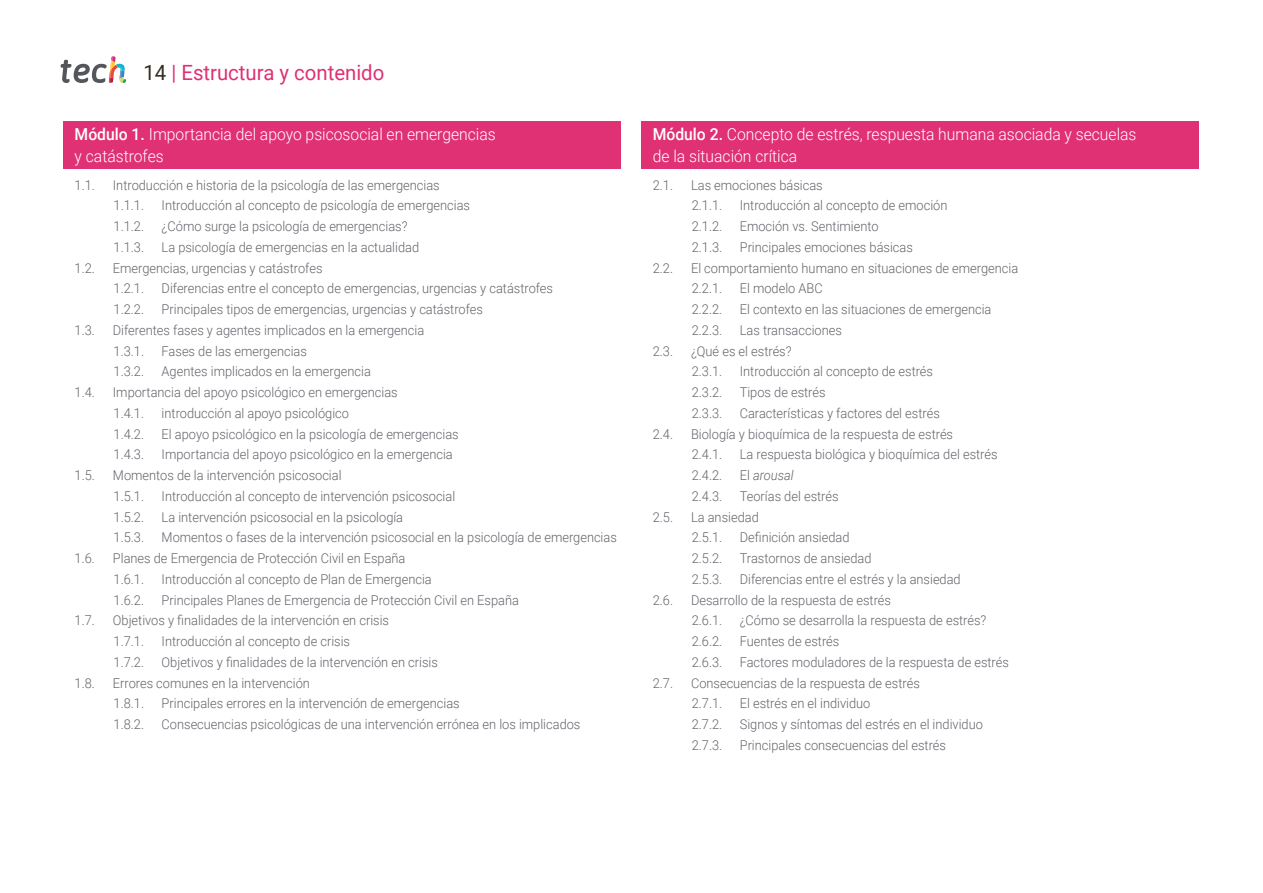
<style>
.page{position:relative;width:1263px;height:893px;background:#fff}
.page>*{position:absolute;margin:0;border:0;box-sizing:border-box;transform-origin:0 0}
.t1{font:21px "Roboto";color:#df3174}
.t2{font:300 16.5px/22.5px "Roboto";color:#fff;scale:.95 1}
.t3{font:300 13.5px/20.7px "Roboto";color:#61646a;scale:.95 1}
.t4{font:italic 300 13.5px "Roboto";color:#61646a;scale:.95 1}
.s1{color:#312e20}
.s2{font-weight:500}
.s3{font-style:normal}
</style>
<div class="page">
<div style="left:64px;top:121px;width:557px;height:48px;background:#df3174"></div>
<div style="left:642px;top:121px;width:557px;height:48px;background:#df3174"></div>
<svg style="left:61px;top:56px;width:65px;height:27px"></svg>
<h1 class="t1" style="left:144px;top:57px;width:242px"><span class="s1">14</span> | Estructura y contenido</h1>
<p class="t2" style="left:75px;top:122px;width:445px"><span class="s2">Módulo 1.</span> Importancia del apoyo psicosocial en emergencias y catástrofes</p>
<p class="t3" style="left:75px;top:174px;width:23px">1.1.</p>
<p class="t3" style="left:113px;top:174px;width:345px">Introducción e historia de la psicología de las emergencias<br>1.1.1.</p>
<p class="t3" style="left:162px;top:195px;width:326px">Introducción al concepto de psicología de emergencias</p>
<p class="t2" style="left:653px;top:122px;width:511px"><span class="s2">Módulo 2.</span> Concepto de estrés, respuesta humana asociada y secuelas de la situación crítica</p>
<p class="t3" style="left:653px;top:174px;width:23px">2.1.</p>
<p class="t3" style="left:691px;top:174px;width:140px">Las emociones básicas<br>2.1.1.</p>
<p class="t3" style="left:740px;top:195px;width:220px">Introducción al concepto de emoción</p>
<p class="t3" style="left:114px;top:215px;width:34px">1.1.2.</p>
<p class="t3" style="left:162px;top:215px;width:260px">¿Cómo surge la psicología de emergencias?</p>
<p class="t3" style="left:114px;top:236px;width:34px">1.1.3.</p>
<p class="t3" style="left:162px;top:236px;width:273px">La psicología de emergencias en la actualidad</p>
<p class="t3" style="left:692px;top:215px;width:34px">2.1.2.</p>
<p class="t3" style="left:740px;top:215px;width:148px">Emoción vs. Sentimiento</p>
<p class="t3" style="left:692px;top:236px;width:34px">2.1.3.</p>
<p class="t3" style="left:740px;top:236px;width:184px">Principales emociones básicas</p>
<p class="t3" style="left:75px;top:257px;width:23px">1.2.</p>
<p class="t3" style="left:113px;top:257px;width:222px">Emergencias, urgencias y catástrofes<br>1.2.1.</p>
<p class="t3" style="left:162px;top:278px;width:414px">Diferencias entre el concepto de emergencias, urgencias y catástrofes</p>
<p class="t3" style="left:653px;top:257px;width:23px">2.2.</p>
<p class="t3" style="left:691px;top:257px;width:346px">El comportamiento humano en situaciones de emergencia<br>2.2.1.</p>
<p class="t3" style="left:740px;top:278px;width:89px">El modelo ABC</p>
<p class="t3" style="left:114px;top:298px;width:34px">1.2.2.</p>
<p class="t3" style="left:162px;top:298px;width:340px">Principales tipos de emergencias, urgencias y catástrofes</p>
<p class="t3" style="left:75px;top:319px;width:23px">1.3.</p>
<p class="t3" style="left:113px;top:319px;width:329px">Diferentes fases y agentes implicados en la emergencia<br>1.3.1.</p>
<p class="t3" style="left:162px;top:340px;width:154px">Fases de las emergencias</p>
<p class="t3" style="left:114px;top:361px;width:34px">1.3.2.</p>
<p class="t3" style="left:162px;top:361px;width:222px">Agentes implicados en la emergencia</p>
<p class="t3" style="left:692px;top:298px;width:34px">2.2.2.</p>
<p class="t3" style="left:740px;top:298px;width:266px">El contexto en las situaciones de emergencia</p>
<p class="t3" style="left:692px;top:319px;width:34px">2.2.3.</p>
<p class="t3" style="left:740px;top:319px;width:109px">Las transacciones</p>
<p class="t3" style="left:653px;top:340px;width:23px">2.3.</p>
<p class="t3" style="left:691px;top:340px;width:107px">¿Qué es el estrés?<br>2.3.1.</p>
<p class="t3" style="left:740px;top:361px;width:205px">Introducción al concepto de estrés</p>
<p class="t3" style="left:75px;top:381px;width:23px">1.4.</p>
<p class="t3" style="left:113px;top:381px;width:301px">Importancia del apoyo psicológico en emergencias<br>1.4.1.</p>
<p class="t3" style="left:162px;top:402px;width:199px">introducción al apoyo psicológico</p>
<p class="t3" style="left:692px;top:381px;width:34px">2.3.2.</p>
<p class="t3" style="left:740px;top:381px;width:92px">Tipos de estrés</p>
<p class="t3" style="left:692px;top:402px;width:34px">2.3.3.</p>
<p class="t3" style="left:740px;top:402px;width:212px">Características y factores del estrés</p>
<p class="t3" style="left:114px;top:423px;width:34px">1.4.2.</p>
<p class="t3" style="left:162px;top:423px;width:314px">El apoyo psicológico en la psicología de emergencias</p>
<p class="t3" style="left:114px;top:444px;width:34px">1.4.3.</p>
<p class="t3" style="left:162px;top:444px;width:308px">Importancia del apoyo psicológico en la emergencia</p>
<p class="t3" style="left:653px;top:423px;width:23px">2.4.</p>
<p class="t3" style="left:691px;top:423px;width:277px">Biología y bioquímica de la respuesta de estrés<br>2.4.1.</p>
<p class="t3" style="left:740px;top:444px;width:273px">La respuesta biológica y bioquímica del estrés</p>
<p class="t3" style="left:75px;top:464px;width:23px">1.5.</p>
<p class="t3" style="left:113px;top:464px;width:242px">Momentos de la intervención psicosocial<br>1.5.1.</p>
<p class="t3" style="left:162px;top:485px;width:311px">Introducción al concepto de intervención psicosocial</p>
<p class="t3" style="left:692px;top:464px;width:34px">2.4.2.</p>
<p class="t4" style="left:740px;top:466px;width:58px"><span class="s3">El</span> arousal</p>
<p class="t3" style="left:692px;top:485px;width:34px">2.4.3.</p>
<p class="t3" style="left:740px;top:485px;width:106px">Teorías del estrés</p>
<p class="t3" style="left:114px;top:506px;width:34px">1.5.2.</p>
<p class="t3" style="left:162px;top:506px;width:256px">La intervención psicosocial en la psicología</p>
<p class="t3" style="left:114px;top:527px;width:34px">1.5.3.</p>
<p class="t3" style="left:162px;top:527px;width:481px">Momentos o fases de la intervención psicosocial en la psicología de emergencias</p>
<p class="t3" style="left:653px;top:506px;width:23px">2.5.</p>
<p class="t3" style="left:691px;top:506px;width:73px">La ansiedad<br>2.5.1.</p>
<p class="t3" style="left:740px;top:527px;width:117px">Definición ansiedad</p>
<p class="t3" style="left:75px;top:547px;width:23px">1.6.</p>
<p class="t3" style="left:113px;top:547px;width:309px">Planes de Emergencia de Protección Civil en España<br>1.6.1.</p>
<p class="t3" style="left:162px;top:568px;width:286px">Introducción al concepto de Plan de Emergencia</p>
<p class="t3" style="left:692px;top:547px;width:34px">2.5.2.</p>
<p class="t3" style="left:740px;top:547px;width:140px">Trastornos de ansiedad</p>
<p class="t3" style="left:692px;top:568px;width:34px">2.5.3.</p>
<p class="t3" style="left:740px;top:568px;width:234px">Diferencias entre el estrés y la ansiedad</p>
<p class="t3" style="left:114px;top:589px;width:34px">1.6.2.</p>
<p class="t3" style="left:162px;top:589px;width:378px">Principales Planes de Emergencia de Protección Civil en España</p>
<p class="t3" style="left:75px;top:610px;width:23px">1.7.</p>
<p class="t3" style="left:113px;top:610px;width:292px">Objetivos y finalidades de la intervención en crisis<br>1.7.1.</p>
<p class="t3" style="left:162px;top:630px;width:200px">Introducción al concepto de crisis</p>
<p class="t3" style="left:114px;top:651px;width:34px">1.7.2.</p>
<p class="t3" style="left:162px;top:651px;width:292px">Objetivos y finalidades de la intervención en crisis</p>
<p class="t3" style="left:653px;top:589px;width:23px">2.6.</p>
<p class="t3" style="left:691px;top:589px;width:212px">Desarrollo de la respuesta de estrés<br>2.6.1.</p>
<p class="t3" style="left:740px;top:610px;width:261px">¿Cómo se desarrolla la respuesta de estrés?</p>
<p class="t3" style="left:692px;top:630px;width:34px">2.6.2.</p>
<p class="t3" style="left:740px;top:630px;width:106px">Fuentes de estrés</p>
<p class="t3" style="left:692px;top:651px;width:34px">2.6.3.</p>
<p class="t3" style="left:740px;top:651px;width:285px">Factores moduladores de la respuesta de estrés</p>
<p class="t3" style="left:75px;top:672px;width:23px">1.8.</p>
<p class="t3" style="left:113px;top:672px;width:209px">Errores comunes en la intervención<br>1.8.1.</p>
<p class="t3" style="left:162px;top:693px;width:315px">Principales errores en la intervención de emergencias</p>
<p class="t3" style="left:653px;top:672px;width:23px">2.7.</p>
<p class="t3" style="left:691px;top:672px;width:242px">Consecuencias de la respuesta de estrés<br>2.7.1.</p>
<p class="t3" style="left:740px;top:693px;width:139px">El estrés en el individuo</p>
<p class="t3" style="left:114px;top:713px;width:34px">1.8.2.</p>
<p class="t3" style="left:162px;top:713px;width:442px">Consecuencias psicológicas de una intervención errónea en los implicados</p>
<p class="t3" style="left:692px;top:713px;width:34px">2.7.2.</p>
<p class="t3" style="left:740px;top:713px;width:257px">Signos y síntomas del estrés en el individuo</p>
<p class="t3" style="left:692px;top:734px;width:34px">2.7.3.</p>
<p class="t3" style="left:740px;top:734px;width:219px">Principales consecuencias del estrés</p>
</div>
